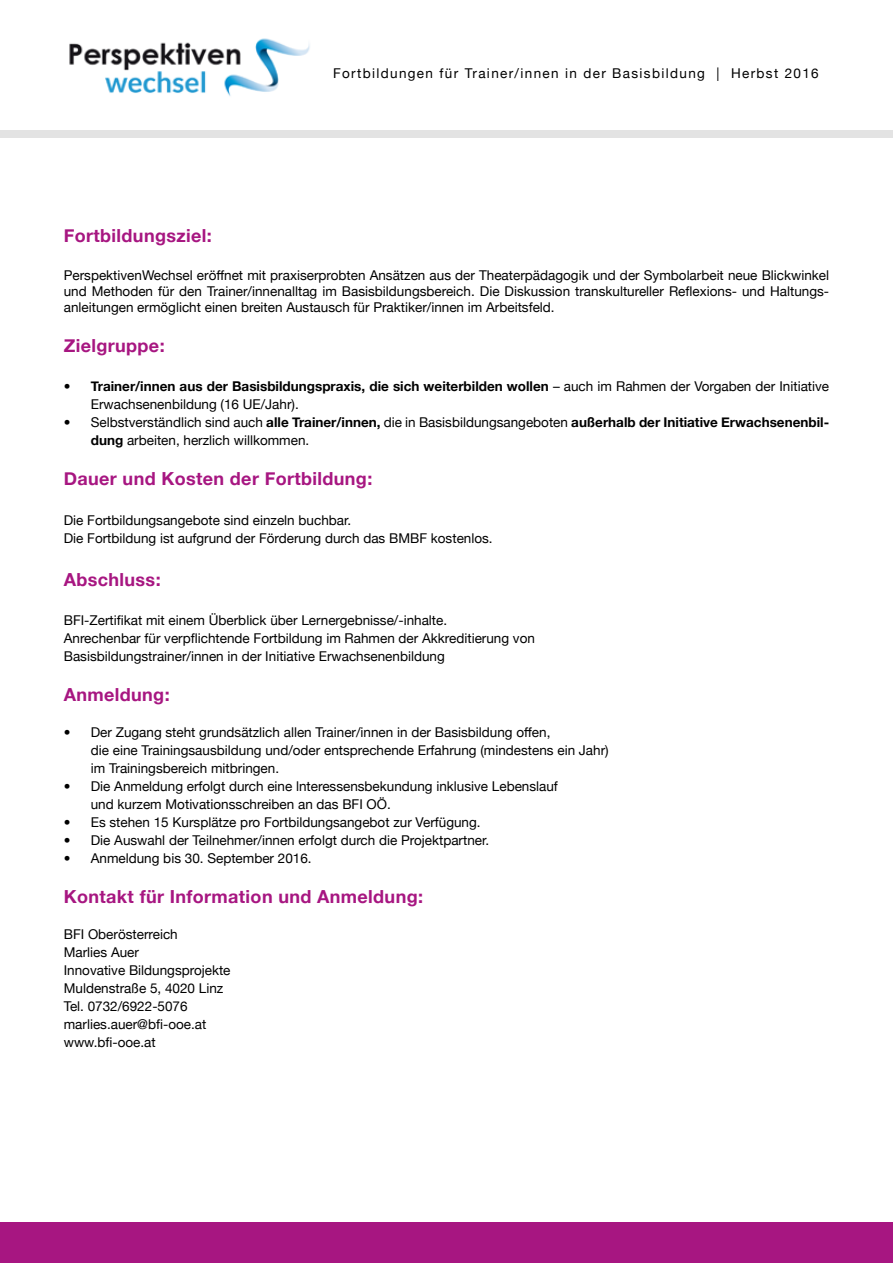
<style>
.page{position:relative;width:893px;height:1263px;background:#fff}
.page>*{position:absolute;margin:0;border:0;box-sizing:border-box;transform-origin:0 0}
.t1{font:700 18px "Helvetica Neue";letter-spacing:.02em;color:#a71681}
.t2{font:13.5px/18px "Helvetica Neue";color:#000}
.t3{font:13.5px "Helvetica Neue";letter-spacing:.1em;color:#000}
.s1{font-weight:700}
</style>
<div class="page">
<img style="left:69px;top:38px;width:241px;height:58px">
<div style="left:0;top:1222px;width:893px;height:41px;background:#a71681"></div>
<div style="left:0;top:131px;width:893px;height:7px;background:#e3e3e3"></div>
<p class="t3" style="left:333px;top:62px;width:487px">Fortbildungen für Trainer/innen in der Basisbildung | Herbst 2016</p>
<h1 class="t1" style="left:64px;top:219px;width:150px">Fortbildungsziel:</h1>
<p class="t2" style="left:64px;top:266px;width:767px;line-height:16.2px;text-align:justify">PerspektivenWechsel eröffnet mit praxiserprobten Ansätzen aus der Theaterpädagogik und der Symbolarbeit neue Blickwinkel und Methoden für den Trainer/innenalltag im Basisbildungsbereich. Die Diskussion transkultureller Reflexions- und Haltungs&shy;anleitungen ermöglicht einen breiten Austausch für Praktiker/innen im Arbeitsfeld.</p>
<h1 class="t1" style="left:64px;top:329px;width:102px">Zielgruppe:</h1>
<p class="t2" style="left:91px;top:376px;width:740px;text-indent:-27px"><span class="s1">• Trainer/innen aus der Basisbildungspraxis, die sich weiterbilden wollen</span> – auch im Rahmen der Vorgaben der Initiative<br>Erwachsenenbildung (16 UE/Jahr).</p>
<p class="t2" style="left:91px;top:412px;width:740px;text-indent:-27px">• Selbstverständlich sind auch <span class="s1">alle Trainer/innen,</span> die in Basisbildungsangeboten <span class="s1">außerhalb der Initiative Erwachsenenbil&shy;dung</span> arbeiten, herzlich willkommen.</p>
<h1 class="t1" style="left:64px;top:462px;width:310px">Dauer und Kosten der Fortbildung:</h1>
<p class="t2" style="left:64px;top:510px;width:430px">Die Fortbildungsangebote sind einzeln buchbar.<br>Die Fortbildung ist aufgrund der Förderung durch das BMBF kostenlos.</p>
<h1 class="t1" style="left:64px;top:563px;width:98px">Abschluss:</h1>
<p class="t2" style="left:64px;top:610px;width:473px">BFI-Zertifikat mit einem Überblick über Lernergebnisse/-inhalte.<br>Anrechenbar für verpflichtende Fortbildung im Rahmen der Akkreditierung von<br>Basisbildungstrainer/innen in der Initiative Erwachsenenbildung</p>
<h1 class="t1" style="left:64px;top:678px;width:107px">Anmeldung:</h1>
<p class="t2" style="left:91px;top:722px;width:519px;text-indent:-27px">• Der Zugang steht grundsätzlich allen Trainer/innen in der Basisbildung offen,<br>die eine Trainingsausbildung und/oder entsprechende Erfahrung (mindestens ein Jahr) im Trainingsbereich mitbringen.</p>
<p class="t2" style="left:91px;top:776px;width:469px;text-indent:-27px">• Die Anmeldung erfolgt durch eine lnteressensbekundung inklusive Lebenslauf und kurzem Motivationsschreiben an das BFI OÖ.</p>
<p class="t2" style="left:64px;top:812px;width:418px">• Es stehen 15 Kursplätze pro Fortbildungsangebot zur Verfügung.</p>
<p class="t2" style="left:64px;top:830px;width:427px">• Die Auswahl der Teilnehmer/innen erfolgt durch die Projektpartner.</p>
<p class="t2" style="left:64px;top:848px;width:249px">• Anmeldung bis 30. September 2016.</p>
<h1 class="t1" style="left:64px;top:880px;width:361px">Kontakt für Information und Anmeldung:</h1>
<p class="t2" style="left:64px;top:924px;width:168px">BFI Oberösterreich<br>Marlies Auer<br>Innovative Bildungsprojekte<br>Muldenstraße 5, 4020 Linz<br>Tel. 0732/6922-5076 marlies.auer@bfi-ooe.at www.bfi-ooe.at</p>
</div>
